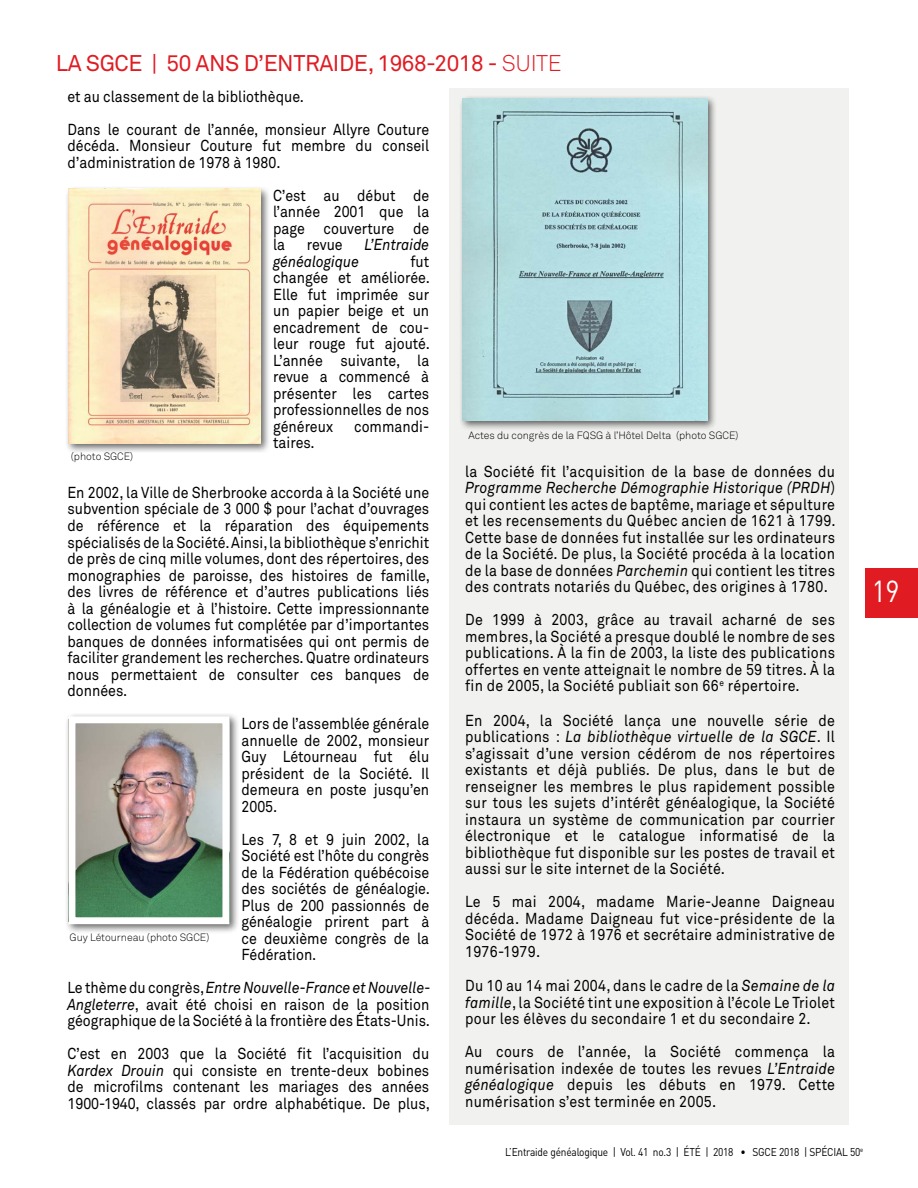
<style>
.page{position:relative;width:918px;height:1188px;background:#fff}
.page>*{position:absolute;margin:0;border:0;box-sizing:border-box;transform-origin:0 0}
.t1{font:30px "DIN";color:#fff;scale:.9 1}
.t2{font:22.5px "Akkurat";letter-spacing:-.02em;color:#e11b22}
.t3{font:15.75px/16.5px "Akkurat";color:#000;text-align:justify;scale:.9 1}
.t4{font:italic 15.75px "Akkurat";color:#000;scale:.9 1}
.t5{font:11.25px "DIN";letter-spacing:-.02em;color:#000;scale:.9 1}
.t6{font:300 10.5px "Akkurat";color:#000}
.s1{font-weight:300}
.s2{font-style:italic}
</style>
<div class="page">
<div style="left:449px;top:88px;width:399px;height:1037px;background:#f1f1ef"></div>
<div style="left:866px;top:568px;width:52px;height:50px;background:#e11b22"></div>
<div style="left:64px;top:185px;width:207px;height:268px;background:#000;opacity:.6"></div>
<img style="left:69px;top:189px;width:192px;height:255px">
<div style="left:459px;top:94px;width:258px;height:337px;background:#000;opacity:.6"></div>
<img style="left:463px;top:98px;width:244px;height:323px">
<div style="left:64px;top:713px;width:175px;height:222px;background:#000;opacity:.6"></div>
<img style="left:77px;top:724px;width:144px;height:192px">
<div style="left:69px;top:716px;width:160px;height:208px;border:7px solid #fff"></div>
<h2 class="t2" style="left:56px;top:50px;width:155px">La SGCE | 50 ans</h2>
<h2 class="t2" style="left:244px;top:50px;width:34px">d’entraide</h2>
<h2 class="t2" style="left:368px;top:50px;width:195px">, 1968-2018 - <span class="s1">SUITE</span></h2>
<p class="t3" style="left:67px;top:80px;width:404px;line-height:33px">et au classement de la bibliothèque.<br>Dans le courant de l’année, monsieur Allyre Couture</p>
<p class="t3" style="left:67px;top:138px;width:403px">décéda. Monsieur Couture fut membre du conseil d’administration de 1978 à 1980.</p>
<p class="t3" style="left:273px;top:188px;width:175px">C’est au début de l’année 2001 que la page couverture de la</p>
<p class="t3" style="left:307px;top:237px;width:41px">revue</p>
<p class="t4" style="left:364px;top:236px;width:74px">L’Entraide</p>
<p class="t4" style="left:273px;top:252px;width:97px">généalogique</p>
<p class="t3" style="left:273px;top:254px;width:176px;text-indent:137px">fut changée et améliorée.<br>Elle fut imprimée sur un papier beige et un encadrement de cou&shy;leur rouge fut ajouté.<br>L’année suivante, la revue a commencé à présenter les cartes professionnelles de nos généreux</p>
<p class="t3" style="left:354px;top:419px;width:85px">commandi-</p>
<p class="t3" style="left:273px;top:435px;width:48px">taires.</p>
<p class="t3" style="left:67px;top:485px;width:404px">En 2002, la Ville de Sherbrooke accorda à la Société une subvention spéciale de 3 000 $ pour l’achat d’ouvrages de référence et la réparation des équipements spécialisés de la Société. Ainsi, la bibliothèque s’enrichit de près de cinq mille volumes, dont des répertoires, des monographies de paroisse, des histoires de famille, des livres de référence et d’autres publications liés à la généalogie et à l’histoire. Cette impressionnante collection de volumes fut complétée par d’importantes banques de données informatisées qui ont permis de faciliter grandement les recherches. Quatre ordinateurs nous permettaient de consulter ces banques de données.</p>
<p class="t3" style="left:241px;top:716px;width:210px">Lors de l’assemblée générale annuelle de 2002, monsieur Guy Létourneau fut élu président de la Société. Il demeura en poste jusqu’en 2005.</p>
<p class="t3" style="left:241px;top:831px;width:211px">Les 7, 8 et 9 juin 2002, la Société est l’hôte du congrès de la Fédération québécoise des sociétés de généalogie.<br>Plus de 200 passionnés de généalogie prirent part à ce deuxième congrès de la Fédération.</p>
<p class="t3" style="left:67px;top:980px;width:405px">Le thème du congrès, <span class="s2">Entre Nouvelle-France et Nouvelle-Angleterre</span>, avait été choisi en raison de la position géographique de la Société à la frontière des États-Unis.</p>
<p class="t3" style="left:67px;top:1046px;width:404px">C’est en 2003 que la Société fit l’acquisition du <span class="s2">Kardex Drouin</span> qui consiste en trente-deux bobines de microfilms contenant les mariages des années 1900-1940, classés par ordre alphabétique. De plus,</p>
<p class="t6" style="left:71px;top:450px;width:64px">(photo SGCE)</p>
<p class="t6" style="left:70px;top:932px;width:141px">Guy Létourneau (photo SGCE)</p>
<p class="t6" style="left:468px;top:429px;width:272px">Actes du congrès de la FQSG à l’Hôtel Delta (photo SGCE)</p>
<p class="t3" style="left:465px;top:464px;width:413px">la Société fit l’acquisition de la base de données du <span class="s2">Programme Recherche Démographie Historique (PRDH</span>) qui contient les actes de baptême, mariage et sépulture et les recensements du Québec ancien de 1621 à 1799.<br>Cette base de données fut installée sur les ordinateurs de la Société. De plus, la Société procéda à la location de la base de données <span class="s2">Parchemin</span> qui contient les titres des contrats notariés du Québec, des origines à 1780.</p>
<p class="t3" style="left:465px;top:612px;width:413px">De 1999 à 2003, grâce au travail acharné de ses membres, la Société a presque doublé le nombre de ses publications. À la fin de 2003, la liste des publications offertes en vente atteignait le nombre de 59 titres. À la fin de 2005, la Société publiait son 66<sup>e</sup> répertoire.</p>
<p class="t3" style="left:465px;top:713px;width:413px">En 2004, la Société lança une nouvelle série de publications : <span class="s2">La bibliothèque virtuelle de la SGCE</span>. Il s’agissait d’une version cédérom de nos répertoires existants et déjà publiés. De plus, dans le but de renseigner les membres le plus rapidement possible sur tous les sujets d’intérêt généalogique, la Société instaura un système de communication par courrier électronique et le catalogue informatisé de la bibliothèque fut disponible sur les postes de travail et aussi sur le site internet de la Société.</p>
<p class="t3" style="left:465px;top:894px;width:413px">Le 5 mai 2004, madame Marie-Jeanne Daigneau décéda. Madame Daigneau fut vice-présidente de la Société de 1972 à 1976 et secrétaire administrative de 1976-1979.</p>
<p class="t3" style="left:465px;top:978px;width:413px">Du 10 au 14 mai 2004, dans le cadre de la <span class="s2">Semaine de la famille</span>, la Société tint une exposition à l’école Le Triolet pour les élèves du secondaire 1 et du secondaire 2.</p>
<p class="t3" style="left:465px;top:1044px;width:413px">Au cours de l’année, la Société commença la numérisation indexée de toutes les revues <span class="s2">L’Entraide généalogique</span> depuis les débuts en 1979. Cette numérisation s’est terminée en 2005.</p>
<h1 class="t1" style="left:872px;top:572px;width:32px">19</h1>
<p class="t5" style="left:505px;top:1145px;width:400px">L’Entraide généalogique | Vol. 41 no.3 | ÉTÉ | 2018 • SGCE 2018 | SPÉCIAL 50<sup>e</sup></p>
</div>
